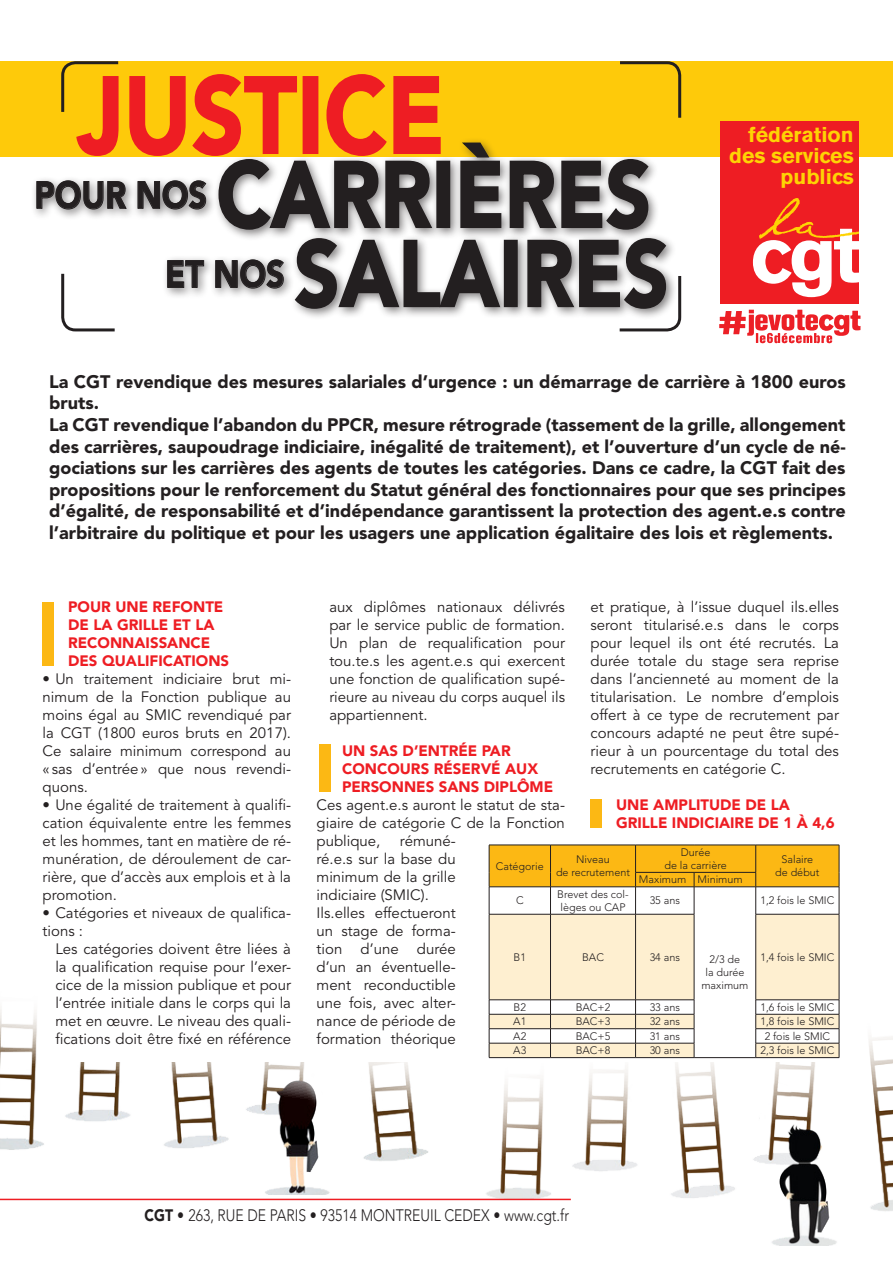
<style>
.page{position:relative;width:893px;height:1263px;background:#fff}
.page>*{position:absolute;margin:0;border:0;box-sizing:border-box;transform-origin:0 0}
.t1{font:900 108px "Avenir LT Std";color:#ee1d23;scale:.85 1}
.t2{font:900 93px "Avenir LT Std";color:#231f20;scale:.85 1}
.t3{font:900 37.8px "Avenir LT Std";color:#231f20;scale:.85 1}
.t4{font:700 21.3px/21.3px "Akzidenz Grotesk BE";color:#fed304;text-align:right}
.t5{font:900 18px/21.6px "Avenir LT Std";color:#231f20}
.t6{font:300 16.5px "Avenir LT Std";color:#231f20;scale:.85 1}
.t7{font:15px/18px "Avenir LT Std";color:#231f20;text-align:justify}
.t8{font:900 15px/18px "Avenir LT Std";color:#ee1d23}
.t9{font:300 10.8px/12.9px "Avenir LT Std";color:#231f20}
.s1{font-weight:900}
</style>
<div class="page">
<img style="left:486px;top:1037px;width:407px;height:209px">
<img style="left:0;top:1009px;width:428px;height:186px">
<hr style="left:0;top:1199px;width:571px;height:1px;background:#ee1d23">
<div style="left:0;top:61px;width:893px;height:96px;background:#feca0a"></div>
<svg style="left:620px;top:61px;width:62px;height:57px"></svg>
<svg style="left:61px;top:273px;width:54px;height:59px"></svg>
<div style="left:43px;top:589px;width:796px;height:472px;background:#fff"></div>
<div style="left:31px;top:137px;width:629px;height:104px;background:#231f20;opacity:.57"></div>
<svg style="left:36px;top:61px;width:405px;height:169px"></svg>
<div style="left:436px;top:161px;width:14px;height:67px;border:2px solid #231f20"></div>
<svg style="left:460px;top:141px;width:42px;height:88px;background:#9f977d"></svg>
<svg style="left:509px;top:158px;width:141px;height:72px;background:#a2a0a0"></svg>
<div style="left:720px;top:121px;width:139px;height:182px;background:#ee1d23"></div>
<svg style="left:753px;top:198px;width:107px;height:99px"></svg>
<div style="left:162px;top:233px;width:516px;height:87px;background:#231f20;opacity:.57"></div>
<svg style="left:167px;top:260px;width:37px;height:28px"></svg>
<svg style="left:215px;top:259px;width:69px;height:30px;background:#a4a2a2"></svg>
<svg style="left:294px;top:237px;width:207px;height:73px"></svg>
<div style="left:504px;top:240px;width:14px;height:67px;border:2px solid #231f20"></div>
<svg style="left:527px;top:237px;width:155px;height:95px"></svg>
<svg style="left:719px;top:310px;width:142px;height:34px"></svg>
<svg style="left:490px;top:914px;width:349px;height:143px;fill:#feefd0"></svg>
<svg style="left:489px;top:845px;width:351px;height:69px"></svg>
<hr style="left:489px;top:914px;width:61px;height:1px;background:#231f20">
<hr style="left:489px;top:914px;width:1px;height:86px;background:#231f20">
<hr style="left:550px;top:914px;width:85px;height:1px;background:#231f20">
<hr style="left:550px;top:914px;width:1px;height:86px;background:#231f20">
<hr style="left:635px;top:914px;width:59px;height:1px;background:#231f20">
<hr style="left:635px;top:914px;width:1px;height:86px;background:#231f20">
<hr style="left:694px;top:914px;width:1px;height:86px;background:#231f20">
<hr style="left:756px;top:914px;width:83px;height:1px;background:#231f20">
<hr style="left:755px;top:914px;width:1px;height:86px;background:#231f20">
<hr style="left:839px;top:914px;width:1px;height:86px;background:#231f20">
<hr style="left:489px;top:999px;width:61px;height:1px;background:#231f20">
<hr style="left:550px;top:999px;width:85px;height:1px;background:#231f20">
<hr style="left:635px;top:999px;width:59px;height:1px;background:#231f20">
<hr style="left:756px;top:999px;width:83px;height:1px;background:#231f20">
<hr style="left:489px;top:1014px;width:61px;height:1px;background:#231f20">
<hr style="left:550px;top:1014px;width:85px;height:1px;background:#231f20">
<hr style="left:635px;top:1014px;width:59px;height:1px;background:#231f20">
<hr style="left:756px;top:1014px;width:83px;height:1px;background:#231f20">
<hr style="left:489px;top:1028px;width:61px;height:1px;background:#231f20">
<hr style="left:550px;top:1028px;width:85px;height:1px;background:#231f20">
<hr style="left:635px;top:1028px;width:59px;height:1px;background:#231f20">
<hr style="left:756px;top:1028px;width:83px;height:1px;background:#231f20">
<hr style="left:489px;top:1043px;width:61px;height:1px;background:#231f20">
<svg style="left:489px;top:1000px;width:1px;height:57px"></svg>
<hr style="left:550px;top:1043px;width:85px;height:1px;background:#231f20">
<svg style="left:550px;top:1000px;width:1px;height:57px"></svg>
<hr style="left:635px;top:1043px;width:59px;height:1px;background:#231f20">
<svg style="left:635px;top:1000px;width:1px;height:57px"></svg>
<svg style="left:694px;top:1000px;width:1px;height:57px"></svg>
<hr style="left:756px;top:1043px;width:83px;height:1px;background:#231f20">
<svg style="left:755px;top:1000px;width:1px;height:57px"></svg>
<svg style="left:839px;top:1000px;width:1px;height:57px"></svg>
<hr style="left:489px;top:1057px;width:61px;height:1px;background:#231f20">
<hr style="left:550px;top:1057px;width:85px;height:1px;background:#231f20">
<hr style="left:635px;top:1057px;width:59px;height:1px;background:#231f20">
<hr style="left:694px;top:1057px;width:62px;height:1px;background:#231f20">
<hr style="left:756px;top:1057px;width:83px;height:1px;background:#231f20">
<div style="left:43px;top:602px;width:11px;height:63px;background:#fcb814"></div>
<div style="left:319px;top:745px;width:12px;height:47px;background:#fcb814"></div>
<div style="left:590px;top:800px;width:12px;height:28px;background:#fcb814"></div>
<p class="t1" style="left:78px;top:50px;width:433px">JUSTICE</p>
<p class="t2" style="left:217px;top:139px;width:513px">CARRIÈRES</p>
<p class="t3" style="left:35px;top:172px;width:204px">POUR NOS</p>
<p class="t3" style="left:165px;top:251px;width:142px">ET NOS</p>
<p class="t2" style="left:294px;top:218px;width:442px">SALAIRES</p>
<p class="t4" style="left:729px;top:124px;width:126px">fédération des services publics</p>
<p class="t5" style="left:49px;top:371px;width:798px">La CGT revendique des mesures salariales d’urgence : un démarrage de carrière à 1800 euros bruts.</p>
<p class="t5" style="left:49px;top:414px;width:798px;text-align:justify">La CGT revendique l’abandon du PPCR, mesure rétrograde (tassement de la grille, allongement des carrières, saupoudrage indiciaire, inégalité de traitement), et l’ouverture d’un cycle de né&shy;gociations sur les carrières des agents de toutes les catégories. Dans ce cadre, la CGT fait des propositions pour le renforcement du Statut général des fonctionnaires pour que ses principes d’égalité, de responsabilité et d’indépendance garantissent la protection des agent.e.s contre l’arbitraire du politique et pour les usagers une application égalitaire des lois et règlements.</p>
<p class="t8" style="left:68px;top:598px;width:157px">POUR UNE REFONTE</p>
<p class="t8" style="left:68px;top:616px;width:148px">DE LA GRILLE ET LA</p>
<p class="t8" style="left:68px;top:634px;width:144px">RECONNAISSANCE</p>
<p class="t8" style="left:68px;top:652px;width:163px">DES QUALIFICATIONS</p>
<p class="t7" style="left:43px;top:670px;width:250px">• Un traitement indiciaire brut mi&shy;nimum de la Fonction publique au moins égal au SMIC revendiqué par la CGT (1800 euros bruts en 2017).<br>Ce salaire minimum correspond au « sas d’entrée» que nous revendi&shy;quons.</p>
<p class="t7" style="left:43px;top:796px;width:250px">• Une égalité de traitement à qualifi&shy;cation équivalente entre les femmes et les hommes, tant en matière de ré&shy;munération, de déroulement de car&shy;rière, que d’accès aux emplois et à la promotion.</p>
<p class="t7" style="left:43px;top:904px;width:250px">• Catégories et niveaux de qualifica&shy;tions :</p>
<p class="t7" style="left:55px;top:940px;width:237px">Les catégories doivent être liées à la qualification requise pour l’exer&shy;cice de la mission publique et pour l’entrée initiale dans le corps qui la met en œuvre. Le niveau des quali&shy;fications doit être fixé en référence</p>
<p class="t7" style="left:329px;top:598px;width:237px">aux diplômes nationaux délivrés par le service public de formation.<br>Un plan de requalification pour tou.te.s les agent.e.s qui exercent une fonction de qualification supé&shy;rieure au niveau du corps auquel ils appartiennent.</p>
<p class="t8" style="left:342px;top:742px;width:213px">UN SAS D’ENTRÉE PAR<br>CONCOURS RÉSERVÉ AUX<br>PERSONNES SANS DIPLÔME</p>
<p class="t7" style="left:317px;top:796px;width:250px">Ces agent.e.s auront le statut de sta&shy;giaire de catégorie C de la Fonction publique,</p>
<p class="t7" style="left:590px;top:598px;width:250px">et pratique, à l’issue duquel ils.elles seront titularisé.e.s dans le corps pour lequel ils ont été recrutés. La durée totale du stage sera reprise dans l’ancienneté au moment de la titularisation. Le nombre d’emplois offert à ce type de recrutement par concours adapté ne peut être supé&shy;rieur à un pourcentage du total des recrutements en catégorie C.</p>
<p class="t8" style="left:616px;top:796px;width:220px">UNE AMPLITUDE DE LA<br>GRILLE INDICIAIRE DE 1 À 4,6</p>
<p class="t7" style="left:317px;top:832px;width:141px;text-indent:83px">rémuné&shy;ré.e.s sur la base du minimum de la grille indiciaire (SMIC).</p>
<p class="t7" style="left:317px;top:904px;width:141px">Ils.elles effectueront un stage de forma&shy;tion d’une durée d’un an éventuelle&shy;ment reconductible une fois, avec alter&shy;nance de période de formation théorique</p>
<p class="t9" style="left:681px;top:846px;width:31px">Durée</p>
<p class="t9" style="left:664px;top:859px;width:64px">de la carrière</p>
<p class="t9" style="left:781px;top:853px;width:33px">Salaire</p>
<p class="t9" style="left:775px;top:866px;width:46px">de début</p>
<p class="t9" style="left:576px;top:853px;width:35px">Niveau</p>
<p class="t9" style="left:556px;top:866px;width:76px">de recrutement</p>
<p class="t9" style="left:496px;top:859px;width:50px">Catégorie</p>
<p class="t9" style="left:639px;top:873px;width:49px">Maximum</p>
<p class="t9" style="left:697px;top:873px;width:47px">Minimum</p>
<p class="t9" style="left:516px;top:894px;width:9px">C</p>
<p class="t9" style="left:557px;top:888px;width:73px">Brevet des col&shy;lèges ou CAP</p>
<p class="t9" style="left:650px;top:894px;width:32px">35 ans</p>
<p class="t9" style="left:760px;top:894px;width:75px">1,2 fois le SMIC</p>
<p class="t9" style="left:514px;top:951px;width:14px">B1</p>
<p class="t9" style="left:582px;top:951px;width:23px">BAC</p>
<p class="t9" style="left:650px;top:951px;width:32px">34 ans</p>
<p class="t9" style="left:760px;top:951px;width:75px">1,4 fois le SMIC</p>
<p class="t9" style="left:701px;top:953px;width:49px;text-align:center">2/3 de<br>la durée maximum</p>
<p class="t9" style="left:514px;top:1001px;width:14px">B2</p>
<p class="t9" style="left:576px;top:1001px;width:36px">BAC+2</p>
<p class="t9" style="left:650px;top:1001px;width:32px">33 ans</p>
<p class="t9" style="left:760px;top:1001px;width:75px">1,6 fois le SMIC</p>
<p class="t9" style="left:513px;top:1015px;width:15px">A1</p>
<p class="t9" style="left:576px;top:1015px;width:36px">BAC+3</p>
<p class="t9" style="left:650px;top:1015px;width:32px">32 ans</p>
<p class="t9" style="left:760px;top:1015px;width:75px">1,8 fois le SMIC</p>
<p class="t9" style="left:513px;top:1029px;width:15px">A2</p>
<p class="t9" style="left:576px;top:1029px;width:36px">BAC+5</p>
<p class="t9" style="left:650px;top:1029px;width:32px">31 ans</p>
<p class="t9" style="left:765px;top:1029px;width:67px">2 fois le SMIC</p>
<p class="t9" style="left:513px;top:1044px;width:15px">A3</p>
<p class="t9" style="left:576px;top:1044px;width:36px">BAC+8</p>
<p class="t9" style="left:650px;top:1044px;width:32px">30 ans</p>
<p class="t9" style="left:760px;top:1044px;width:75px">2,3 fois le SMIC</p>
<p class="t6" style="left:145px;top:1206px;width:501px"><span class="s1">CGT •</span> 263, RUE DE PARIS • 93514 MONTREUIL CEDEX • www.cgt.fr</p>
</div>
